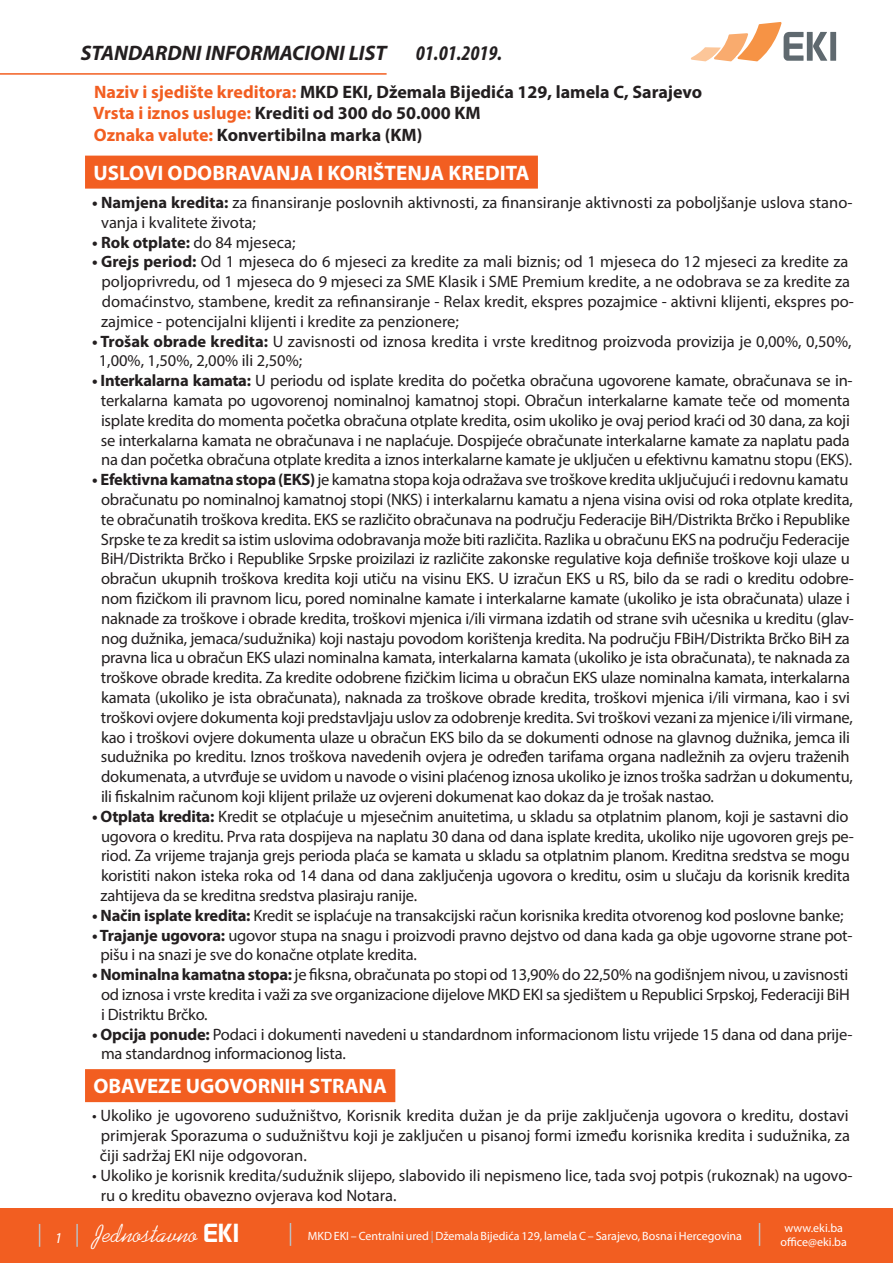
<style>
.page{position:relative;width:893px;height:1263px;background:#fff}
.page>*{position:absolute;margin:0;border:0;box-sizing:border-box;transform-origin:0 0}
.t1{font:25.5px "Koala BH";color:#fff}
.t2{font:700 21px "Myriad Pro";color:#fff}
.t3{font:italic 700 21px "Myriad Pro";color:#231f20}
.t4{font:italic 700 condensed 21px "Myriad Pro";color:#231f20}
.t5{font:700 18px/21.6px "Myriad Pro";color:#231f20}
.t6{font:16.5px/19.8px "Myriad Pro";letter-spacing:-.015em;color:#231f20}
.t7{font:700 16.5px "Myriad Pro";color:#231f20}
.t8{font:italic 15px "Myriad Pro";color:#fff}
.t9{font:12px/14.4px "Myriad Pro";color:#fff;text-align:center}
.s1{color:#f25e21}
.s2{font-weight:700}
.s3{font-weight:400}
.s4{font-family:"Prototype"}
.s5{color:#bcbdc0}
</style>
<div class="page">
<hr style="left:0;top:73px;width:387px;height:2px;background:#f25e21">
<div style="left:0;top:1208px;width:893px;height:55px;background:#f25e21"></div>
<svg style="left:691px;top:22px;width:146px;height:40px"></svg>
<svg style="left:39px;top:1224px;width:1px;height:23px"></svg>
<hr style="left:76px;top:1224px;width:2px;height:23px;background:#bcbdc0">
<svg style="left:290px;top:1223px;width:1px;height:23px"></svg>
<svg style="left:759px;top:1223px;width:1px;height:23px"></svg>
<div style="left:85px;top:156px;width:453px;height:33px;background:#f25e21"></div>
<div style="left:85px;top:1069px;width:310px;height:33px;background:#f25e21"></div>
<p class="t3" style="left:81px;top:40px;width:307px">STANDARDNI INFORMACIONI LIST</p>
<p class="t4" style="left:416px;top:40px;width:88px">01.01.2019.</p>
<p class="t5" style="left:93px;top:80px;width:611px"><span class="s1">Naziv i sjedište kreditora:</span> MKD EKI, Džemala Bijedića 129, lamela C, Sarajevo<br><span class="s1">Vrsta i iznos usluge:</span> Krediti od 300 do 50.000 KM<br><span class="s1">Oznaka valute:</span> Konvertibilna marka (KM)</p>
<p class="t2" style="left:94px;top:159px;width:437px">USLOVI ODOBRAVANJA I KORIŠTENJA KREDITA</p>
<p class="t6" style="left:101px;top:192px;width:753px;text-indent:-9px"><span class="s2">• Namjena kredita:</span> za finansiranje poslovnih aktivnosti, za finansiranje aktivnosti za poboljšanje uslova stano&shy;vanja i kvalitete života;</p>
<p class="t7" style="left:92px;top:231px;width:205px">• Rok otplate: <span class="s3">do 84 mjeseca;</span></p>
<p class="t6" style="left:101px;top:252px;width:754px;text-indent:-9px"><span class="s2">• Grejs period:</span> Od 1 mjeseca do 6 mjeseci za kredite za mali biznis; od 1 mjeseca do 12 mjeseci za kredite za poljoprivredu, od 1 mjeseca do 9 mjeseci za SME Klasik i SME Premium kredite, a ne odobrava se za kredite za domaćinstvo, stambene, kredit za refinansiranje - Relax kredit, ekspres pozajmice - aktivni klijenti, ekspres po&shy;zajmice - potencijalni klijenti i kredite za penzionere;</p>
<p class="t6" style="left:99px;top:331px;width:754px;text-indent:-7px"><span class="s2">• Trošak obrade kredita:</span> U zavisnosti od iznosa kredita i vrste kreditnog proizvoda provizija je 0,00%, 0,50%,<br>1,00%, 1,50%, 2,00% ili 2,50%;</p>
<p class="t6" style="left:92px;top:370px;width:762px;text-align:center"><span class="s2">• Interkalarna kamata:</span> U periodu od isplate kredita do početka obračuna ugovorene kamate, obračunava se in&shy;terkalarna kamata po ugovorenoj nominalnoj kamatnoj stopi. Obračun interkalarne kamate teče od momenta isplate kredita do momenta početka obračuna otplate kredita, osim ukoliko je ovaj period kraći od 30 dana, za koji se interkalarna kamata ne obračunava i ne naplaćuje. Dospijeće obračunate interkalarne kamate za naplatu pada na dan početka obračuna otplate kredita a iznos interkalarne kamate je uključen u efektivnu kamatnu stopu (EKS).</p>
<p class="t6" style="left:101px;top:469px;width:755px;text-indent:-9px"><span class="s2">• Efektivna kamatna stopa (EKS)</span> je kamatna stopa koja odražava sve troškove kredita uključujući i redovnu kamatu obračunatu po nominalnoj kamatnoj stopi (NKS) i interkalarnu kamatu a njena visina ovisi od roka otplate kredita, te obračunatih troškova kredita. EKS se različito obračunava na području Federacije BiH/Distrikta Brčko i Republike Srpske te za kredit sa istim uslovima odobravanja može biti različita. Razlika u obračunu EKS na području Federacije BiH/Distrikta Brčko i Republike Srpske proizilazi iz različite zakonske regulative koja definiše troškove koji ulaze u obračun ukupnih troškova kredita koji utiču na visinu EKS. U izračun EKS u RS, bilo da se radi o kreditu odobre&shy;nom fizičkom ili pravnom licu, pored nominalne kamate i interkalarne kamate (ukoliko je ista obračunata) ulaze i naknade za troškove i obrade kredita, troškovi mjenica i/ili virmana izdatih od strane svih učesnika u kreditu (glav&shy;nog dužnika, jemaca/sudužnika) koji nastaju povodom korištenja kredita. Na području FBiH/Distrikta Brčko BiH za pravna lica u obračun EKS ulazi nominalna kamata, interkalarna kamata (ukoliko je ista obračunata), te naknada za troškove obrade kredita. Za kredite odobrene fizičkim licima u obračun EKS ulaze nominalna kamata, interkalarna kamata (ukoliko je ista obračunata), naknada za troškove obrade kredita, troškovi mjenica i/ili virmana, kao i svi troškovi ovjere dokumenta koji predstavljaju uslov za odobrenje kredita. Svi troškovi vezani za mjenice i/ili virmane, kao i troškovi ovjere dokumenta ulaze u obračun EKS bilo da se dokumenti odnose na glavnog dužnika, jemca ili sudužnika po kreditu. Iznos troškova navedenih ovjera je određen tarifama organa nadležnih za ovjeru traženih dokumenata, a utvrđuje se uvidom u navode o visini plaćenog iznosa ukoliko je iznos troška sadržan u dokumentu, ili fiskalnim računom koji klijent prilaže uz ovjereni dokumenat kao dokaz da je trošak nastao.</p>
<p class="t6" style="left:101px;top:806px;width:755px;text-indent:-8px"><span class="s2">• Otplata kredita:</span> Kredit se otplaćuje u mjesečnim anuitetima, u skladu sa otplatnim planom, koji je sastavni dio ugovora o kreditu. Prva rata dospijeva na naplatu 30 dana od dana isplate kredita, ukoliko nije ugovoren grejs pe&shy;riod. Za vrijeme trajanja grejs perioda plaća se kamata u skladu sa otplatnim planom. Kreditna sredstva se mogu koristiti nakon isteka roka od 14 dana od dana zaključenja ugovora o kreditu, osim u slučaju da korisnik kredita zahtijeva da se kreditna sredstva plasiraju ranije.</p>
<p class="t6" style="left:92px;top:905px;width:753px"><span class="s2">• Način isplate kredita:</span> Kredit se isplaćuje na transakcijski račun korisnika kredita otvorenog kod poslovne banke;</p>
<p class="t6" style="left:100px;top:925px;width:754px;text-indent:-8px"><span class="s2">• Trajanje ugovora:</span> ugovor stupa na snagu i proizvodi pravno dejstvo od dana kada ga obje ugovorne strane pot&shy;pišu i na snazi je sve do konačne otplate kredita.</p>
<p class="t6" style="left:101px;top:964px;width:750px;text-align:justify;text-indent:-9px"><span class="s2">• Nominalna kamatna stopa:</span> je fiksna, obračunata po stopi od 13,90% do 22,50% na godišnjem nivou, u zavisnosti od iznosa i vrste kredita i važi za sve organizacione dijelove MKD EKI sa sjedištem u Republici Srpskoj, Federaciji BiH i Distriktu Brčko.</p>
<p class="t6" style="left:101px;top:1024px;width:753px;text-indent:-9px"><span class="s2">• Opcija ponude:</span> Podaci i dokumenti navedeni u standardnom informacionom listu vrijede 15 dana od dana prije&shy;ma standardnog informacionog lista.</p>
<p class="t2" style="left:94px;top:1072px;width:295px">OBAVEZE UGOVORNIH STRANA</p>
<p class="t6" style="left:100px;top:1106px;width:752px;text-align:justify;text-indent:-8px">• Ukoliko je ugovoreno sudužništvo, Korisnik kredita dužan je da prije zaključenja ugovora o kreditu, dostavi primjerak Sporazuma o sudužništvu koji je zaključen u pisanoj formi između korisnika kredita i sudužnika, za čiji sadržaj EKI nije odgovoran.</p>
<p class="t6" style="left:101px;top:1165px;width:753px;text-indent:-9px">• Ukoliko je korisnik kredita/sudužnik slijepo, slabovido ili nepismeno lice, tada svoj potpis (rukoznak) na ugovo&shy;ru o kreditu obavezno ovjerava kod Notara.</p>
<p class="t8" style="left:55px;top:1228px;width:9px">1</p>
<h1 class="t1" style="left:95px;top:1219px;width:146px">Jednostavno <span class="s4">EKI</span></h1>
<p class="t9" style="left:308px;top:1229px;width:436px">MKD EKI – Centralni ured <span class="s5">|</span>Džemala Bijedića 129, lamela C – Sarajevo, Bosna i Hercegovina</p>
<p class="t9" style="left:781px;top:1220px;width:68px">www.eki.ba office@eki.ba</p>
</div>
